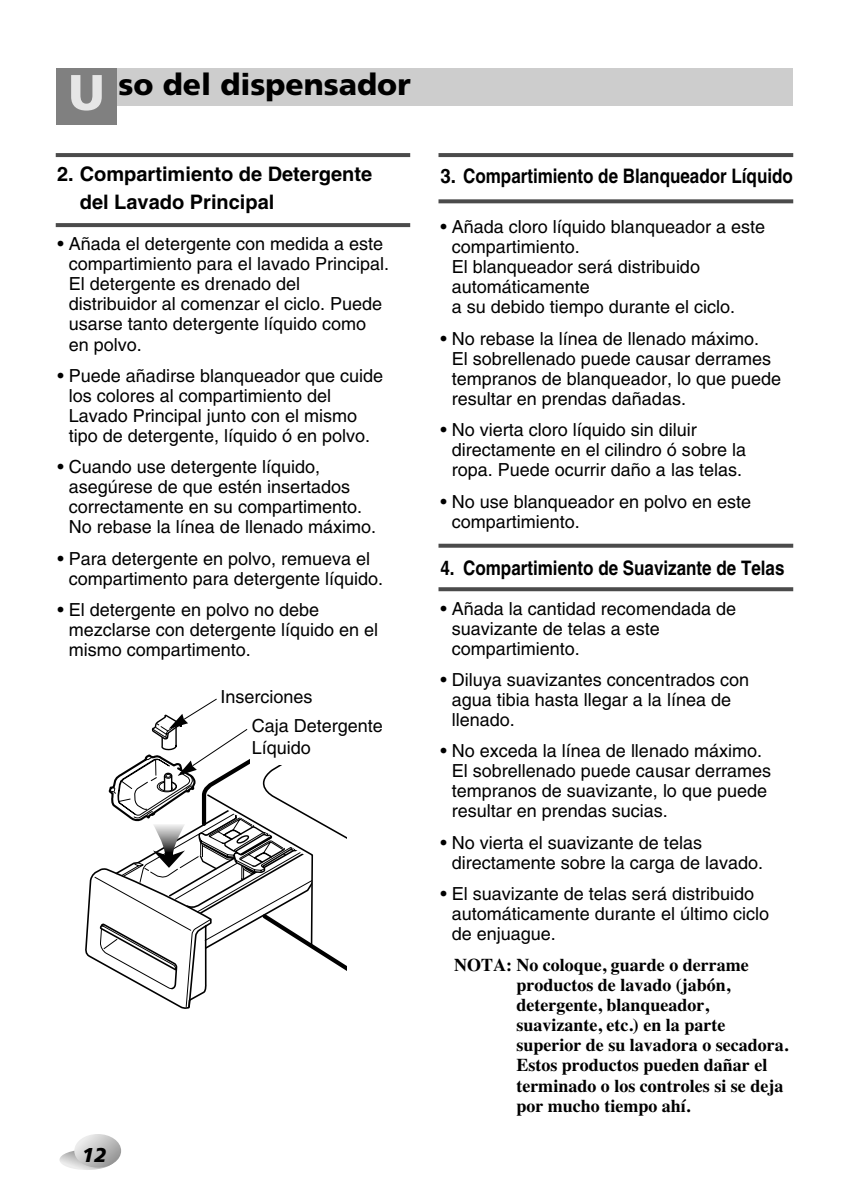
<style>
.page{position:relative;width:851px;height:1191px;background:#fff}
.page>*{position:absolute;margin:0;border:0;box-sizing:border-box;transform-origin:0 0}
.t1{font:900 30px "Frutiger";color:#000}
.t2{font:700 20px/28px "Helvetica";color:#000}
.t3{font:700 20px "Helvetica";color:#000;scale:.94 1}
.t4{font:700 20px "Helvetica";color:#000;scale:.85 1}
.t5{font:italic 900 20px "Frutiger";color:#000}
.t6{font:18px/20px "Helvetica";color:#000}
.t7{font:700 18px/20px "Times";color:#000}
.s1{font-size:50px;color:#e6e6e6}
</style>
<div class="page">
<svg style="left:59px;top:1149px;width:55px;height:21px"></svg>
<svg style="left:74px;top:1134px;width:47px;height:33px"></svg>
<div style="left:56px;top:68px;width:737px;height:37px;background:#cdcdcd"></div>
<div style="left:56px;top:68px;width:61px;height:57px;background:#808080"></div>
<hr style="left:56px;top:153px;width:354px;height:4px;background:#4b4b4b">
<hr style="left:438px;top:153px;width:355px;height:4px;background:#4b4b4b">
<svg style="left:438px;top:199px;width:355px;height:4px"></svg>
<svg style="left:56px;top:223px;width:354px;height:4px"></svg>
<svg style="left:438px;top:544px;width:355px;height:4px"></svg>
<svg style="left:438px;top:587px;width:355px;height:4px"></svg>
<svg style="left:85px;top:698px;width:261px;height:311px"></svg>
<h1 class="t1" style="left:68px;top:72px;width:344px"><span class="s1">U</span> so del dispensador</h1>
<p class="t2" style="left:80px;top:162px;width:294px;text-indent:-23px">2. Compartimiento de Detergente del Lavado Principal</p>
<p class="t6" style="left:69px;top:236px;width:322px;text-indent:-11px">• Añada el detergente con medida a este compartimiento para el lavado Principal.<br>El detergente es drenado del distribuidor al comenzar el ciclo. Puede usarse tanto detergente líquido como en polvo.</p>
<p class="t6" style="left:69px;top:367px;width:316px;text-indent:-11px">• Puede añadirse blanqueador que cuide los colores al compartimiento del Lavado Principal junto con el mismo tipo de detergente, líquido ó en polvo.</p>
<p class="t6" style="left:69px;top:458px;width:309px;text-indent:-11px">• Cuando use detergente líquido, asegúrese de que estén insertados correctamente en su compartimento.<br>No rebase la línea de llenado máximo.</p>
<p class="t6" style="left:69px;top:550px;width:316px;text-indent:-11px">• Para detergente en polvo, remueva el compartimento para detergente líquido.</p>
<p class="t6" style="left:69px;top:601px;width:311px;text-indent:-11px">• El detergente en polvo no debe mezclarse con detergente líquido en el mismo compartimento.</p>
<p class="t6" style="left:220px;top:688px;width:94px">Inserciones</p>
<p class="t6" style="left:252px;top:717px;width:133px;line-height:21.6px">Caja Detergente<br>Líquido</p>
<p class="t5" style="left:82px;top:1146px;width:26px">12</p>
<p class="t3" style="left:440px;top:169px;width:376px">3. Compartimiento de Blanqueador Líquido</p>
<p class="t6" style="left:451px;top:219px;width:315px;text-indent:-11px">• Añada cloro líquido blanqueador a este compartimiento.<br>El blanqueador será distribuido automáticamente<br>a su debido tiempo durante el ciclo.</p>
<p class="t6" style="left:451px;top:330px;width:331px;text-indent:-11px">• No rebase la línea de llenado máximo.<br>El sobrellenado puede causar derrames tempranos de blanqueador, lo que puede resultar en prendas dañadas.</p>
<p class="t6" style="left:451px;top:421px;width:296px;text-indent:-11px">• No vierta cloro líquido sin diluir directamente en el cilindro ó sobre la ropa. Puede ocurrir daño a las telas.</p>
<p class="t6" style="left:451px;top:493px;width:301px;text-indent:-11px">• No use blanqueador en polvo en este compartimiento.</p>
<p class="t4" style="left:440px;top:561px;width:406px">4. Compartimiento de Suavizante de Telas</p>
<p class="t6" style="left:451px;top:600px;width:286px;text-indent:-11px">• Añada la cantidad recomendada de suavizante de telas a este compartimiento.</p>
<p class="t6" style="left:451px;top:671px;width:299px;text-indent:-11px">• Diluya suavizantes concentrados con agua tibia hasta llegar a la línea de llenado.</p>
<p class="t6" style="left:451px;top:742px;width:321px;text-indent:-11px">• No exceda la línea de llenado máximo.<br>El sobrellenado puede causar derrames tempranos de suavizante, lo que puede resultar en prendas sucias.</p>
<p class="t6" style="left:451px;top:834px;width:313px;text-indent:-11px">• No vierta el suavizante de telas directamente sobre la carga de lavado.</p>
<p class="t6" style="left:451px;top:885px;width:319px;text-indent:-11px">• El suavizante de telas será distribuido automáticamente durante el último ciclo de enjuague.</p>
<p class="t7" style="left:516px;top:957px;width:273px;text-indent:-62px">NOTA: No coloque, guarde o derrame productos de lavado (jabón, detergente, blanqueador, suavizante, etc.) en la parte superior de su lavadora o secadora.<br>Estos productos pueden dañar el terminado o los controles si se deja por mucho tiempo ahí.</p>
</div>
